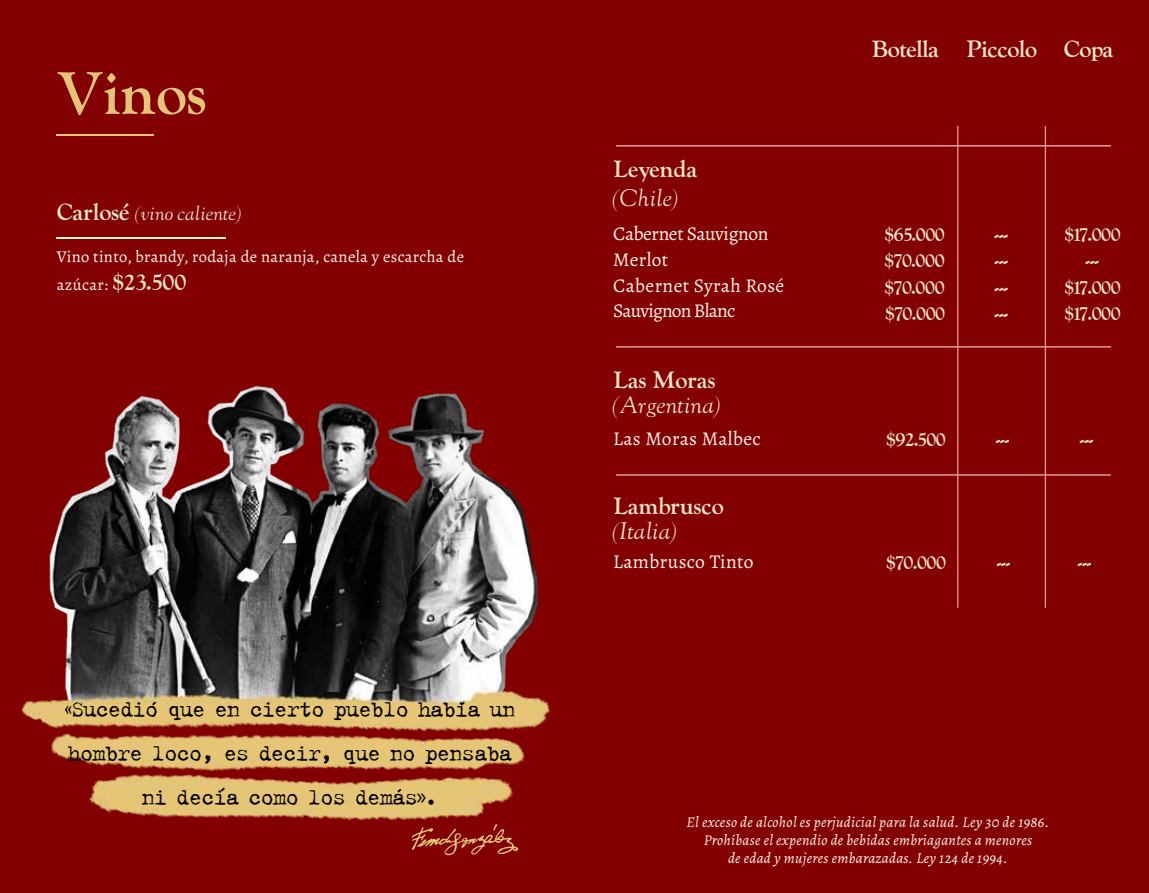
<style>
.page{position:relative;width:1149px;height:893px;background:#fff}
.page>*{position:absolute;margin:0;border:0;box-sizing:border-box;transform-origin:0 0}
.t1{font:700 60px "LTC Goudy Oldstyle Pro";color:#e4c577}
.t2{font:23.85px/43.7px "Typical Writer";letter-spacing:-.08em;color:#000;text-align:center}
.t3{font:italic 23.55px "LTC Goudy Oldstyle Pro";color:#ede7cc}
.t4{font:700 23.55px "LTC Goudy Oldstyle Pro";color:#ede7cc}
.t5{font:700 23.55px "LTC Goudy Oldstyle Pro";letter-spacing:-.02em;color:#ede7cc}
.t6{font:700 19.5px/26.4px "LTC Goudy Oldstyle Pro";letter-spacing:-.02em;color:#ede7cc;text-align:justify}
.t7{font:19.5px/25.8px "Alegreya";letter-spacing:-.02em;color:#fff4eb}
.t8{font:19.5px "Alegreya";letter-spacing:.01em;color:#fff4eb}
.t9{font:italic 19.5px "LTC Goudy Oldstyle Pro";color:#ede7cc}
.t10{font:16.5px/28.2px "Alegreya";letter-spacing:.02em;color:#fff4eb}
.t11{font:italic 15px/18px "Alegreya";letter-spacing:.02em;color:#fff4eb;text-align:center}
.s1{font-weight:700;font-style:normal;font-size:23.55px}
.s2{font-family:"LTC Goudy Oldstyle Pro";font-weight:700;font-size:23.55px;color:#ede7cc}
.s3{font-family:"American Typewriter"}
.s4{font-family:"Myriad Pro"}
</style>
<div class="page">
<div style="left:0;top:0;width:1148px;height:893px;background:#830000"></div>
<hr style="left:616px;top:145px;width:494px;height:2px;background:#e09d9d">
<hr style="left:616px;top:346px;width:494px;height:2px;background:#e09d9d">
<hr style="left:616px;top:474px;width:494px;height:2px;background:#e09d9d">
<hr style="left:956px;top:126px;width:2px;height:482px;background:#e09d9d">
<hr style="left:1044px;top:126px;width:1px;height:482px;background:#e09d9d">
<hr style="left:57px;top:134px;width:97px;height:2px;background:#e4c577">
<img style="left:21px;top:385px;width:529px;height:465px">
<hr style="left:56px;top:237px;width:169px;height:1px;background:#f6f9d7">
<svg style="left:411px;top:824px;width:107px;height:32px"></svg>
<svg style="left:152px;top:702px;width:4px;height:3px"></svg>
<svg style="left:460px;top:702px;width:4px;height:3px"></svg>
<svg style="left:221px;top:788px;width:4px;height:3px"></svg>
<svg style="left:397px;top:789px;width:4px;height:3px"></svg>
<h1 class="t1" style="left:57px;top:57px;width:151px">Vinos</h1>
<h3 class="t9" style="left:57px;top:202px;width:186px"><span class="s1">Carlosé</span> (vino caliente)</h3>
<p class="t10" style="left:57px;top:242px;width:408px">Vino tinto, brandy, rodaja de naranja, canela y escarcha de azúcar: <span class="s2">$23.500</span></p>
<h2 class="t2" style="left:64px;top:687px;width:453px"><span class="s3">«</span>Sucedio que en cierto pueblo habia un hombre loco, es decir, que no pensaba ni decia como los demas<span class="s4">»</span>.</h2>
<h3 class="t4" style="left:613px;top:155px;width:86px">Leyenda</h3>
<h3 class="t3" style="left:613px;top:184px;width:67px">(Chile)</h3>
<h3 class="t5" style="left:871px;top:35px;width:243px">Botella Piccolo Copa</h3>
<h3 class="t7" style="left:613px;top:220px;width:173px">Cabernet Sauvignon<br>Merlot<br>Cabernet Syrah Rosé<br>Sauvignon Blanc</h3>
<h3 class="t6" style="left:884px;top:222px;width:62px">$65.000 $70.000 $70.000</h3>
<h3 class="t6" style="left:994px;top:222px;width:15px">--- --- --- ---</h3>
<h3 class="t6" style="left:1063px;top:222px;width:58px;text-align:center">$17.000 --- $17.000</h3>
<h3 class="t6" style="left:884px;top:301px;width:62px">$70.000</h3>
<h3 class="t6" style="left:1063px;top:301px;width:58px">$17.000</h3>
<h3 class="t4" style="left:613px;top:366px;width:104px">Las Moras</h3>
<h3 class="t3" style="left:613px;top:391px;width:109px">(Argentina)</h3>
<h3 class="t8" style="left:613px;top:425px;width:149px">Las Moras Malbec</h3>
<h3 class="t4" style="left:613px;top:492px;width:112px">Lambrusco</h3>
<h3 class="t3" style="left:613px;top:517px;width:65px">(Italia)</h3>
<h3 class="t8" style="left:613px;top:548px;width:142px">Lambrusco Tinto</h3>
<h3 class="t6" style="left:885px;top:426px;width:61px">$92.500</h3>
<h3 class="t6" style="left:885px;top:550px;width:62px">$70.000</h3>
<h3 class="t6" style="left:995px;top:426px;width:15px">---</h3>
<h3 class="t6" style="left:1079px;top:426px;width:15px">---</h3>
<h3 class="t6" style="left:996px;top:550px;width:15px">---</h3>
<h3 class="t6" style="left:1077px;top:550px;width:15px">---</h3>
<p class="t11" style="left:686px;top:812px;width:364px">El exceso de alcohol es perjudicial para la salud. Ley 30 de 1986.<br>Prohíbase el expendio de bebidas embriagantes a menores<br>de edad y mujeres embarazadas. Ley 124 de 1994.</p>
</div>
